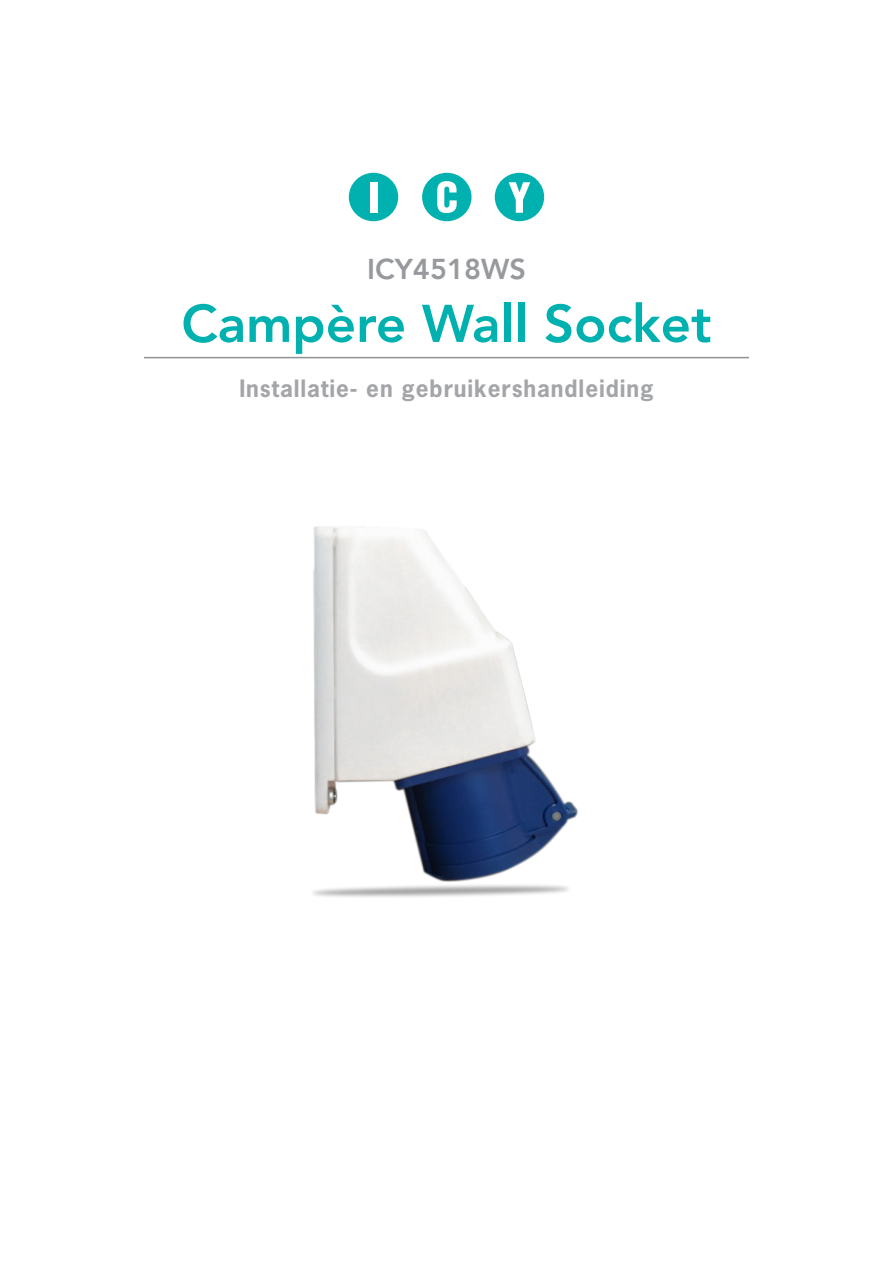
<style>
.page{position:relative;width:893px;height:1263px;background:#fff}
.page>*{position:absolute;margin:0;border:0;box-sizing:border-box;transform-origin:0 0}
.t1{font:800 52.5px "Avenir LT Std";color:#00b1b0}
.t2{font:800 28.5px "Avenir LT Std";color:#97999c}
.t3{font:700 22.5px "News Gothic Std";letter-spacing:.04em;color:#a4a5a9}
</style>
<div class="page">
<hr style="left:144px;top:357px;width:605px;height:1px;background:#8f9194">
<svg style="left:348px;top:172px;width:51px;height:50px"></svg>
<svg style="left:422px;top:172px;width:50px;height:50px"></svg>
<svg style="left:494px;top:172px;width:51px;height:50px"></svg>
<div style="left:370px;top:182px;width:7px;height:30px;background:#fff"></div>
<img style="left:313px;top:526px;width:265px;height:371px">
<h2 class="t2" style="left:367px;top:252px;width:160px">ICY4518WS</h2>
<h2 class="t1" style="left:181px;top:293px;width:532px">Campère Wall Socket</h2>
<p class="t3" style="left:239px;top:373px;width:416px">Installatie- en gebruikershandleiding</p>
</div>
